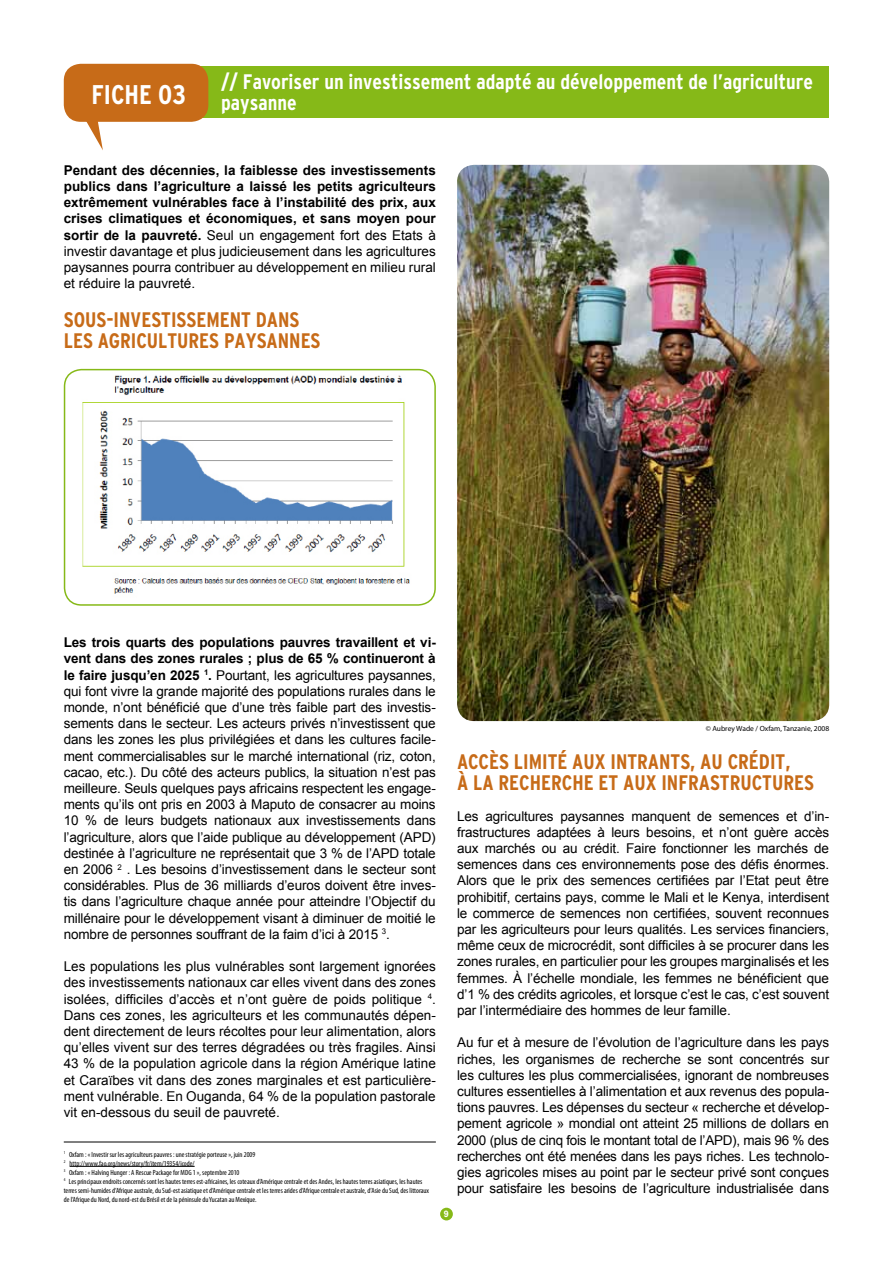
<style>
.page{position:relative;width:893px;height:1263px;background:#fff}
.page>*{position:absolute;margin:0;border:0;box-sizing:border-box;transform-origin:0 0}
.t1{font:700 condensed 27px "Interstate";color:#fff}
.t2{font:700 condensed 21px/21px "Interstate";color:#c76b18}
.t3{font:700 condensed 21px/21px "Interstate";color:#fff}
.t4{font:13.5px/16.2px "Arial";letter-spacing:-.01em;color:#000;text-align:justify}
.t5{font:700 13.5px/16.2px "Arial";color:#000;text-align:justify}
.t6{font:700 9px "Arial";color:#fff}
.t7{font:condensed 7.5px/9px "Myriad Pro";color:#000}
.t8{font:7.5px "Myriad Pro";color:#000}
.s1{font-weight:400}
.s2{font-weight:700}
</style>
<div class="page">
<div style="left:175px;top:66px;width:654px;height:52px;background:#86b918"></div>
<div style="left:64px;top:64px;width:144px;height:58px;background:#c76b18;border-radius:17px"></div>
<svg style="left:86px;top:121px;width:17px;height:29px"></svg>
<img style="left:82px;top:373px;width:347px;height:221px">
<img style="left:457px;top:165px;width:372px;height:556px">
<hr style="left:70px;top:1166px;width:125px;height:1px;background:#000">
<hr style="left:64px;top:1142px;width:372px;height:1px;background:#000">
<div style="left:64px;top:369px;width:372px;height:237px;border:2px solid #86b918;border-radius:17px"></div>
<div style="left:440px;top:1208px;width:13px;height:12px;background:#86b918;border-radius:50%"></div>
<h1 class="t1" style="left:91px;top:79px;width:96px">FICHE 03</h1>
<h2 class="t3" style="left:221px;top:71px;width:593px">// FAVORISER UN INVESTISSEMENT ADAPTÉ AU DÉVELOPPEMENT DE L’AGRICULTURE<br>PAYSANNE</h2>
<p class="t5" style="left:64px;top:162px;width:374px">Pendant des décennies, la faiblesse des investissements publics dans l’agriculture a laissé les petits agriculteurs extrêmement vulnérables face à l’instabilité des prix, aux crises climatiques et économiques, et sans moyen pour sortir de la pauvreté. <span class="s1">Seul un engagement fort des Etats à investir davantage et plus judicieusement dans les agricultures paysannes pourra contribuer au développement en milieu rural et réduire la pauvreté.</span></p>
<h2 class="t2" style="left:64px;top:309px;width:125px">SOUS-INVESTISSEME</h2>
<h2 class="t2" style="left:230px;top:309px;width:70px">NT DANS</h2>
<h2 class="t2" style="left:64px;top:330px;width:84px">LES AGRICULTURES</h2>
<h2 class="t2" style="left:224px;top:330px;width:87px">PAYSANNES</h2>
<p class="t4" style="left:64px;top:634px;width:374px"><span class="s2">Les trois quarts des populations pauvres travaillent et vi&shy;vent dans des zones rurales ; plus de 65 % continueront à le faire jusqu’en 2025</span> <sup>1</sup><span class="s2">.</span> Pourtant, les agricultures paysannes, qui font vivre la grande majorité des populations rurales dans le monde, n’ont bénéficié que d’une très faible part des investis&shy;sements dans le secteur. Les acteurs privés n’investissent que dans les zones les plus privilégiées et dans les cultures facile&shy;ment commercialisables sur le marché international (riz, coton, cacao, etc.). Du côté des acteurs publics, la situation n’est pas meilleure. Seuls quelques pays africains respectent les engage&shy;ments qu’ils ont pris en 2003 à Maputo de consacrer au moins 10 % de leurs budgets nationaux aux investissements dans l’agriculture, alors que l’aide publique au développement (APD) destinée à l’agriculture ne représentait que 3 % de l’APD totale en 2006 <sup>2</sup> . Les besoins d’investissement dans le secteur sont considérables. Plus de 36 milliards d’euros doivent être inves&shy;tis dans l’agriculture chaque année pour atteindre l’Objectif du millénaire pour le développement visant à diminuer de moitié le nombre de personnes souffrant de la faim d’ici à 2015 <sup>3</sup>.</p>
<p class="t4" style="left:64px;top:958px;width:374px">Les populations les plus vulnérables sont largement ignorées des investissements nationaux car elles vivent dans des zones isolées, difficiles d’accès et n’ont guère de poids politique <sup>4</sup>.<br>Dans ces zones, les agriculteurs et les communautés dépen&shy;dent directement de leurs récoltes pour leur alimentation, alors qu’elles vivent sur des terres dégradées ou très fragiles. Ainsi 43 % de la population agricole dans la région Amérique latine et Caraïbes vit dans des zones marginales et est particulière&shy;ment vulnérable. En Ouganda, 64 % de la population pastorale vit en-dessous du seuil de pauvreté.</p>
<p class="t7" style="left:64px;top:1149px;width:367px"><sup>1</sup> Oxfam : « Investir sur les agriculteurs pauvres : une stratégie porteuse », juin 2009<br><sup>2</sup> http://www.fao.org/news/story/fr/item/19354/icode/<br><sup>3</sup> Oxfam : « Halving Hunger : A Rescue Package for MDG 1 », septembre 2010<br><sup>4</sup> Les principaux endroits concernés sont les hautes terres est-africaines, les coteaux d’Amérique centrale et des Andes, les hautes terres asiatiques, les hautes terres semi-humides d’Afrique australe, du Sud-est asiatique et d’Amérique centrale et les terres arides d’Afrique centrale et australe, d’Asie du Sud, des littoraux de l’Afrique du Nord, du nord-est du Brésil et de la péninsule du Yucatan au Mexique.</p>
<p class="t6" style="left:444px;top:1208px;width:7px">9</p>
<p class="t8" style="left:706px;top:724px;width:125px">© Aubrey Wade / Oxfam, Tanzanie, 2008</p>
<h2 class="t2" style="left:457px;top:750px;width:335px">ACCÈS LIMITÉ AUX INTRANTS, AU CRÉDIT,<br>À LA RECHERCHE</h2>
<h2 class="t2" style="left:598px;top:771px;width:123px">ET AUX INFRASTRUCTURES</h2>
<p class="t4" style="left:457px;top:808px;width:374px">Les agricultures paysannes manquent de semences et d’in&shy;frastructures adaptées à leurs besoins, et n’ont guère accès aux marchés ou au crédit. Faire fonctionner les marchés de semences dans ces environnements pose des défis énormes.<br>Alors que le prix des semences certifiées par l’Etat peut être prohibitif, certains pays, comme le Mali et le Kenya, interdisent le commerce de semences non certifiées, souvent reconnues par les agriculteurs pour leurs qualités. Les services financiers, même ceux de microcrédit, sont difficiles à se procurer dans les zones rurales, en particulier pour les groupes marginalisés et les femmes. À l’échelle mondiale, les femmes ne bénéficient que d’1 % des crédits agricoles, et lorsque c’est le cas, c’est souvent par l’intermédiaire des hommes de leur famille.</p>
<p class="t4" style="left:457px;top:1035px;width:374px">Au fur et à mesure de l’évolution de l’agriculture dans les pays riches, les organismes de recherche se sont concentrés sur les cultures les plus commercialisées, ignorant de nombreuses cultures essentielles à l’alimentation et aux revenus des popula&shy;tions pauvres. Les dépenses du secteur « recherche et dévelop&shy;pement agricole » mondial ont atteint 25 millions de dollars en 2000 (plus de cinq fois le montant total de l’APD), mais 96 % des recherches ont été menées dans les pays riches. Les technolo&shy;gies agricoles mises au point par le secteur privé sont conçues pour satisfaire les besoins de l’agriculture industrialisée dans</p>
</div>
